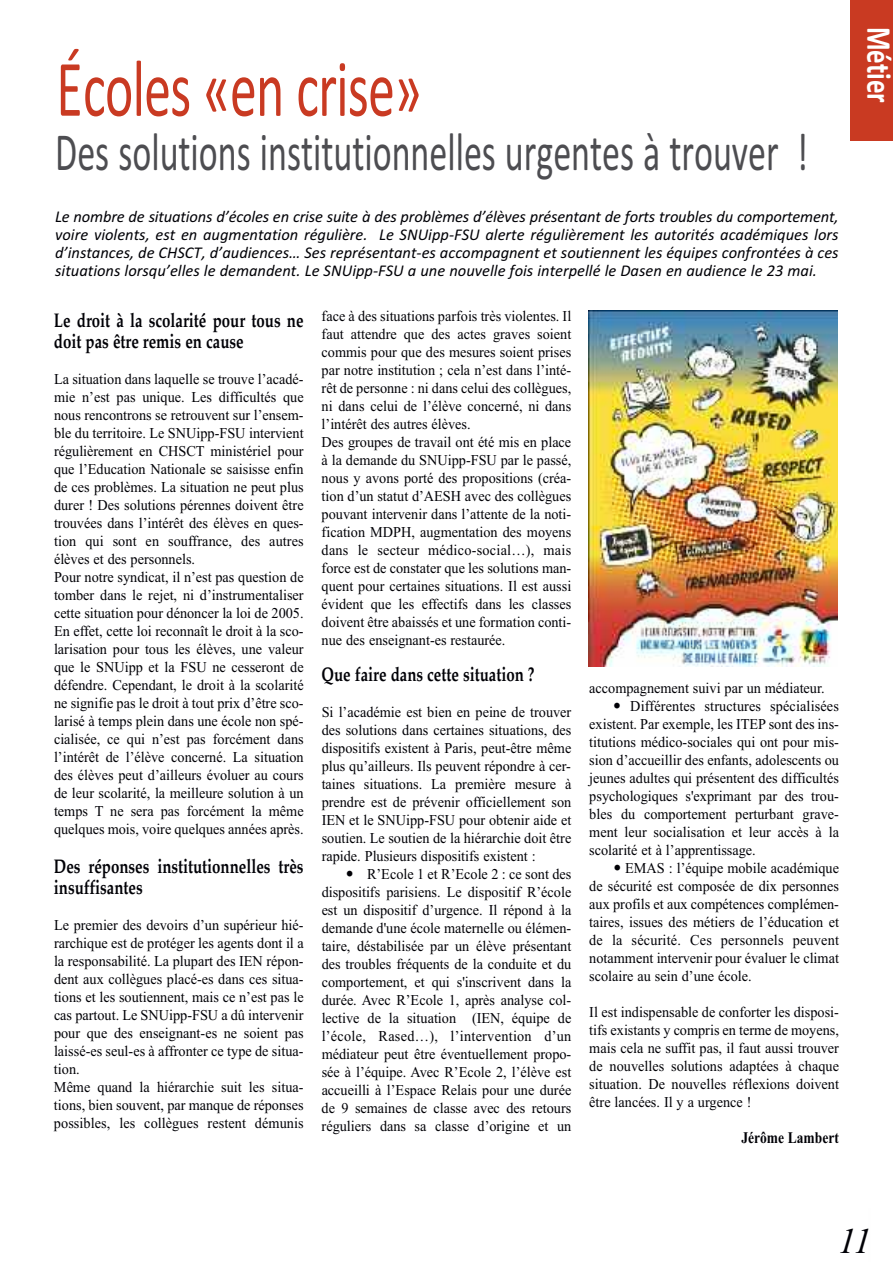
<style>
.page{position:relative;width:893px;height:1263px;background:#fff}
.page>*{position:absolute;margin:0;border:0;box-sizing:border-box;transform-origin:0 0}
.t1{font:81px "Calibri";letter-spacing:-.015em;color:#c93a22;scale:.67 1}
.t2{font:54px "Calibri";color:#4d4d51;scale:.67 1}
.t3{font:italic 36px "Times New Roman";color:#000006}
.t4{font:700 35.1px "Calibri";color:#fff;scale:.77 1}
.t5{font:700 19.5px/21px "Palatino";color:#000006;scale:.77 1}
.t6{font:italic 16.5px/18px "Calibri";color:#000006;text-align:justify}
.t7{font:700 16.2px "Times New Roman";color:#000006;scale:.83 1}
.t8{font:15px/18px "Times New Roman";color:#000006;scale:.95 1}
</style>
<div class="page">
<div style="left:851px;top:0;width:42px;height:141px;background:#c93a22"></div>
<img style="left:589px;top:311px;width:248px;height:355px">
<h1 class="t1" style="left:56px;top:40px;width:547px">écoles «en crise»</h1>
<h2 class="t2" style="left:55px;top:119px;width:1125px">Des solutions institutionnelles urgentes à trouver !</h2>
<p class="t6" style="left:55px;top:207px;width:785px">Le nombre de situations d’écoles en crise suite à des problèmes d’élèves présentant de forts troubles du comportement, voire violents, est en augmentation régulière. Le SNUipp-FSU alerte régulièrement les autorités académiques lors d’instances, de CHSCT, d’audiences… Ses représentant-es accompagnent et soutiennent les équipes confrontées à ces situations lorsqu’elles le demandent. Le SNUipp-FSU a une nouvelle fois interpellé le Dasen en audience le 23 mai.</p>
<h3 class="t5" style="left:54px;top:311px;width:326px">Le droit à la scolarité pour tous ne doit pas être remis en cause</h3>
<p class="t8" style="left:54px;top:369px;width:264px">La situation dans laquelle se trouve l’acadé&shy;mie n’est pas unique. Les difficultés que nous rencontrons se retrouvent sur l’ensem&shy;ble du territoire. Le SNUipp-FSU intervient régulièrement en CHSCT ministériel pour que l’Education Nationale se saisisse enfin de ces problèmes. La situation ne peut plus durer ! Des solutions pérennes doivent être trouvées dans l’intérêt des élèves en ques&shy;tion qui sont en souffrance, des autres élèves et des personnels.<br>Pour notre syndicat, il n’est pas question de tomber dans le rejet, ni d’instrumentaliser cette situation pour dénoncer la loi de 2005.<br>En effet, cette loi reconnaît le droit à la sco&shy;larisation pour tous les élèves, une valeur que le SNUipp et la FSU ne cesseront de défendre. Cependant, le droit à la scolarité ne signifie pas le droit à tout prix d’être sco&shy;larisé à temps plein dans une école non spé&shy;cialisée, ce qui n’est pas forcément dans l’intérêt de l’élève concerné. La situation des élèves peut d’ailleurs évoluer au cours de leur scolarité, la meilleure solution à un temps T ne sera pas forcément la même quelques mois, voire quelques années après.</p>
<h3 class="t5" style="left:54px;top:857px;width:326px">Des réponses institutionnelles très insuffisantes</h3>
<p class="t8" style="left:54px;top:915px;width:264px">Le premier des devoirs d’un supérieur hié&shy;rarchique est de protéger les agents dont il a la responsabilité. La plupart des IEN répon&shy;dent aux collègues placé-es dans ces situa&shy;tions et les soutiennent, mais ce n’est pas le cas partout. Le SNUipp-FSU a dû intervenir pour que des enseignant-es ne soient pas laissé-es seul-es à affronter ce type de situa&shy;tion.<br>Même quand la hiérarchie suit les situa&shy;tions, bien souvent, par manque de réponses possibles, les collègues restent démunis</p>
<p class="t8" style="left:322px;top:307px;width:264px">face à des situations parfois très violentes. Il faut attendre que des actes graves soient commis pour que des mesures soient prises par notre institution ; cela n’est dans l’inté&shy;rêt de personne : ni dans celui des collègues, ni dans celui de l’élève concerné, ni dans l’intérêt des autres élèves.<br>Des groupes de travail ont été mis en place à la demande du SNUipp-FSU par le passé, nous y avons porté des propositions (créa&shy;tion d’un statut d’AESH avec des collègues pouvant intervenir dans l’attente de la noti&shy;fication MDPH, augmentation des moyens dans le secteur médico-social…), mais force est de constater que les solutions man&shy;quent pour certaines situations. Il est aussi évident que les effectifs dans les classes doivent être abaissés et une formation conti&shy;nue des enseignant-es restaurée.</p>
<h3 class="t5" style="left:322px;top:665px;width:278px">Que faire dans cette situation ?</h3>
<p class="t8" style="left:322px;top:703px;width:264px;text-align:justify">Si l’académie est bien en peine de trouver des solutions dans certaines situations, des dispositifs existent à Paris, peut-être même plus qu’ailleurs. Ils peuvent répondre à cer&shy;taines situations. La première mesure à prendre est de prévenir officiellement son IEN et le SNUipp-FSU pour obtenir aide et soutien. Le soutien de la hiérarchie doit être rapide. Plusieurs dispositifs existent :</p>
<p class="t8" style="left:322px;top:865px;width:264px;text-align:justify;text-indent:45px">R’Ecole 1 et R’Ecole 2 : ce sont des dispositifs parisiens. Le dispositif R’école est un dispositif d’urgence. Il répond à la demande d'une école maternelle ou élémen&shy;taire, déstabilisée par un élève présentant des troubles fréquents de la conduite et du comportement, et qui s'inscrivent dans la durée. Avec R’Ecole 1, après analyse col&shy;lective de la situation (IEN, équipe de l’école, Rased…), l’intervention d’un médiateur peut être éventuellement propo&shy;sée à l’équipe. Avec R’Ecole 2, l’élève est accueilli à l’Espace Relais pour une durée de 9 semaines de classe avec des retours réguliers dans sa classe d’origine et un</p>
<p class="t8" style="left:589px;top:679px;width:249px">accompagnement suivi par un médiateur.</p>
<p class="t8" style="left:630px;top:697px;width:221px">Différentes structures spécialisées</p>
<p class="t8" style="left:589px;top:715px;width:264px">existent. Par exemple, les ITEP sont des ins-</p>
<p class="t8" style="left:589px;top:733px;width:264px">titutions médico-sociales qui ont pour mis-</p>
<p class="t8" style="left:589px;top:751px;width:264px">sion d’accueillir des enfants, adolescents ou</p>
<p class="t8" style="left:589px;top:769px;width:264px">jeunes adultes qui présentent des difficultés</p>
<p class="t8" style="left:589px;top:787px;width:264px">psychologiques s'exprimant par des trou-</p>
<p class="t8" style="left:589px;top:805px;width:264px">bles du comportement perturbant grave-</p>
<p class="t8" style="left:589px;top:823px;width:264px">ment leur socialisation et leur accès à la</p>
<p class="t8" style="left:589px;top:841px;width:177px">scolarité et à l’apprentissage.</p>
<p class="t8" style="left:625px;top:859px;width:227px">EMAS : l’équipe mobile académique</p>
<p class="t8" style="left:589px;top:877px;width:264px">de sécurité est composée de dix personnes</p>
<p class="t8" style="left:589px;top:895px;width:264px">aux profils et aux compétences complémen-</p>
<p class="t8" style="left:589px;top:913px;width:264px">taires, issues des métiers de l’éducation et</p>
<p class="t8" style="left:589px;top:931px;width:264px">de la sécurité. Ces personnels peuvent</p>
<p class="t8" style="left:589px;top:949px;width:264px">notamment intervenir pour évaluer le climat</p>
<p class="t8" style="left:589px;top:967px;width:173px">scolaire au sein d’une école.</p>
<p class="t8" style="left:589px;top:1003px;width:264px;text-align:justify">Il est indispensable de conforter les disposi&shy;tifs existants y compris en terme de moyens, mais cela ne suffit pas, il faut aussi trouver de nouvelles solutions adaptées à chaque situation. De nouvelles réflexions doivent être lancées. Il y a urgence !</p>
<p class="t7" style="left:741px;top:1128px;width:119px">Jérôme Lambert</p>
<h3 class="t4" style="left:900px;top:27px;width:101px;rotate:90deg">Métier</h3>
<h3 class="t3" style="left:838px;top:1219px;width:35px">11</h3>
</div>
